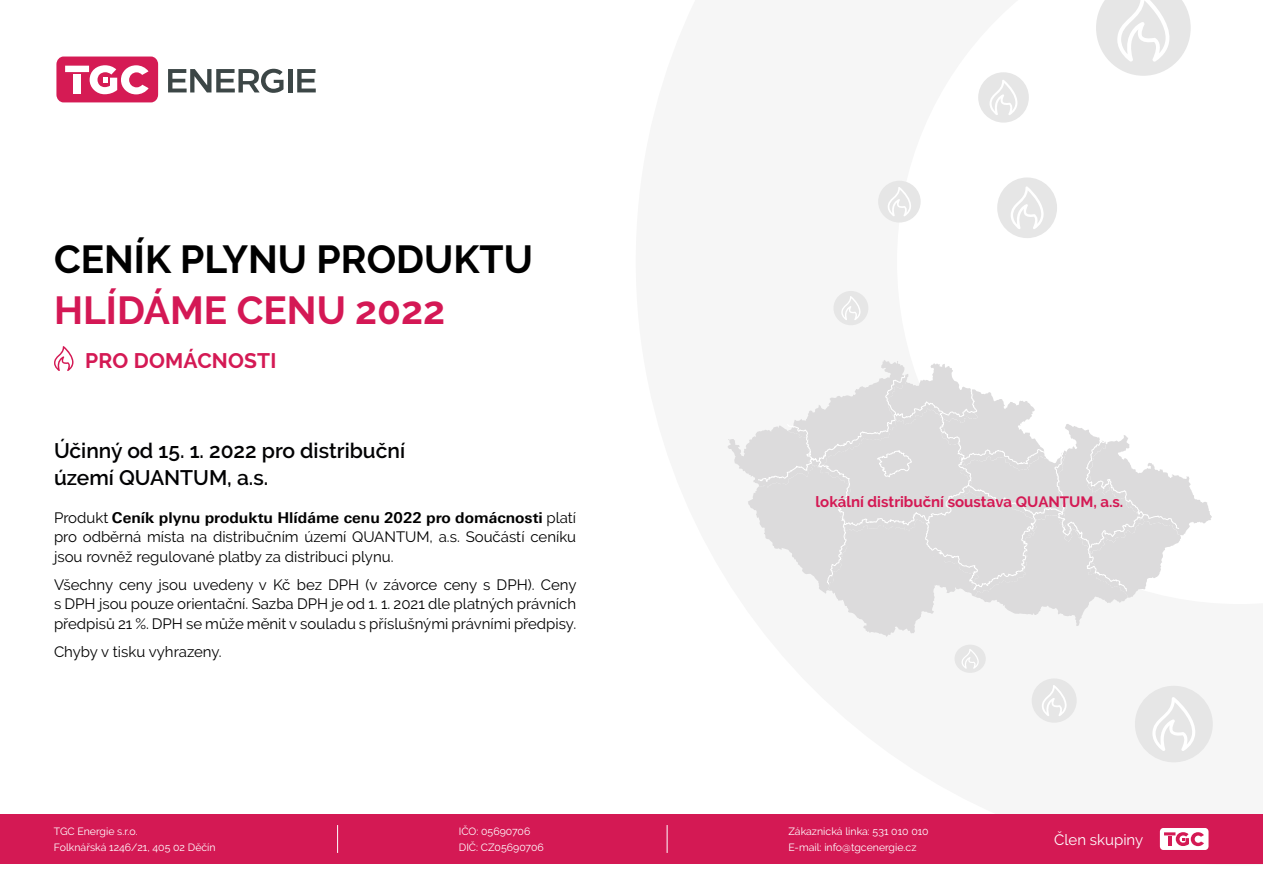
<style>
.page{position:relative;width:1263px;height:893px;background:#fff}
.page>*{position:absolute;margin:0;border:0;box-sizing:border-box;transform-origin:0 0}
.t1{font:700 39px "Raleway";color:#000}
.t2{font:700 39px "Raleway";color:#d41855}
.t3{font:600 21px/27px "Raleway";color:#020203}
.t4{font:700 21px "Raleway";letter-spacing:.01em;color:#d41954}
.t5{font:15px/19.5px "Raleway";color:#000}
.t6{font:700 15px "Univers Next Pro";color:#000}
.t7{font:700 15px "Raleway";color:#d41954}
.t8{font:15px "Raleway";color:#fff}
.t9{font:10.5px/16.5px "Raleway";color:#fff}
.s1{font-family:"Raleway";font-weight:400}
.s2{font-style:inherit}
</style>
<div class="page">
<svg style="left:168px;top:69px;width:115px;height:24px"></svg>
<hr style="left:288px;top:69px;width:4px;height:23px;background:#3c4646">
<svg style="left:297px;top:69px;width:19px;height:23px"></svg>
<div style="left:56px;top:57px;width:102px;height:45px;background:#d51b54;border-radius:7px"></div>
<svg style="left:65px;top:65px;width:84px;height:29px"></svg>
<svg style="left:54px;top:346px;width:20px;height:25px"></svg>
<div style="left:878px;top:181px;width:43px;height:42px;background:#e6e6e6;border-radius:50%"></div>
<svg style="left:888px;top:187px;width:23px;height:29px"></svg>
<div style="left:1032px;top:678px;width:45px;height:45px;background:#e6e6e6;border-radius:50%"></div>
<svg style="left:1042px;top:685px;width:25px;height:31px"></svg>
<div style="left:1135px;top:686px;width:78px;height:76px;background:#e6e6e6;border-radius:50%"></div>
<svg style="left:1152px;top:697px;width:43px;height:54px"></svg>
<div style="left:833px;top:291px;width:35px;height:34px;background:#e6e6e6;border-radius:50%"></div>
<svg style="left:841px;top:296px;width:20px;height:24px"></svg>
<div style="left:978px;top:72px;width:51px;height:51px;background:#e6e6e6;border-radius:50%"></div>
<svg style="left:990px;top:80px;width:28px;height:35px"></svg>
<div style="left:997px;top:177px;width:60px;height:61px;background:#e6e6e6;border-radius:50%"></div>
<svg style="left:1011px;top:186px;width:33px;height:43px"></svg>
<svg style="left:1096px;top:0;width:95px;height:76px"></svg>
<div style="left:954px;top:645px;width:32px;height:28px;background:#e6e6e6;border-radius:50%"></div>
<svg style="left:962px;top:649px;width:17px;height:20px"></svg>
<div style="left:0;top:814px;width:1263px;height:50px;background:#d41954"></div>
<div style="left:1160px;top:828px;width:48px;height:22px;background:#fff;border-radius:4px"></div>
<svg style="left:1164px;top:832px;width:40px;height:14px"></svg>
<svg style="left:667px;top:825px;width:1px;height:28px"></svg>
<svg style="left:337px;top:825px;width:1px;height:28px"></svg>
<svg style="left:727px;top:360px;width:485px;height:277px"></svg>
<svg style="left:757px;top:375px;width:423px;height:217px"></svg>
<h1 class="t1" style="left:54px;top:237px;width:480px">CENÍK PLYNU PRODUKTU</h1>
<h1 class="t2" style="left:54px;top:288px;width:393px">HLÍDÁME CENU 2022</h1>
<h2 class="t4" style="left:85px;top:348px;width:193px">PRO DOMÁCNOSTI</h2>
<h2 class="t3" style="left:54px;top:437px;width:353px">Účinný od 15. 1. 2022 pro distribuční území QUANTUM, a.s.</h2>
<p class="t6" style="left:54px;top:509px;width:524px"><span class="s1">Produkt</span> Ceník plynu produktu Hlídáme cenu 2022 pro domácnosti <span class="s1">platí</span></p>
<p class="t5" style="left:54px;top:527px;width:524px">pro odběrná místa na distribučním území QUANTUM, a.s. Součástí ceníku jsou rovněž regulované platby za distribuci plynu.</p>
<p class="t5" style="left:54px;top:575px;width:524px;text-align:justify">Všechny ceny jsou uvedeny v Kč bez DPH (v závorce ceny s DPH). Ceny s DPH jsou pouze orientační. Sazba DPH je od 1. 1. 2021 dle platných právních předpisů 21 %. DPH se může měnit v souladu s příslušnými právními předpisy.</p>
<p class="t5" style="left:54px;top:642px;width:169px">Chyby v tisku vyhrazeny.</p>
<p class="t7" style="left:815px;top:493px;width:309px">lokální distribuční soustava <span class="s2">QUANTUM, a.s.</span></p>
<p class="t9" style="left:54px;top:823px;width:163px">TGC Energie s.r.o.<br>Folknářská 1246/21, 405 02 Děčín</p>
<p class="t9" style="left:459px;top:823px;width:86px">IČO: 05690706<br>DIČ: CZ05690706</p>
<p class="t9" style="left:788px;top:823px;width:142px">Zákaznická linka: 531 010 010<br>E-mail: info@tgcenergie.cz</p>
<p class="t8" style="left:1054px;top:831px;width:91px">Člen skupiny</p>
</div>
